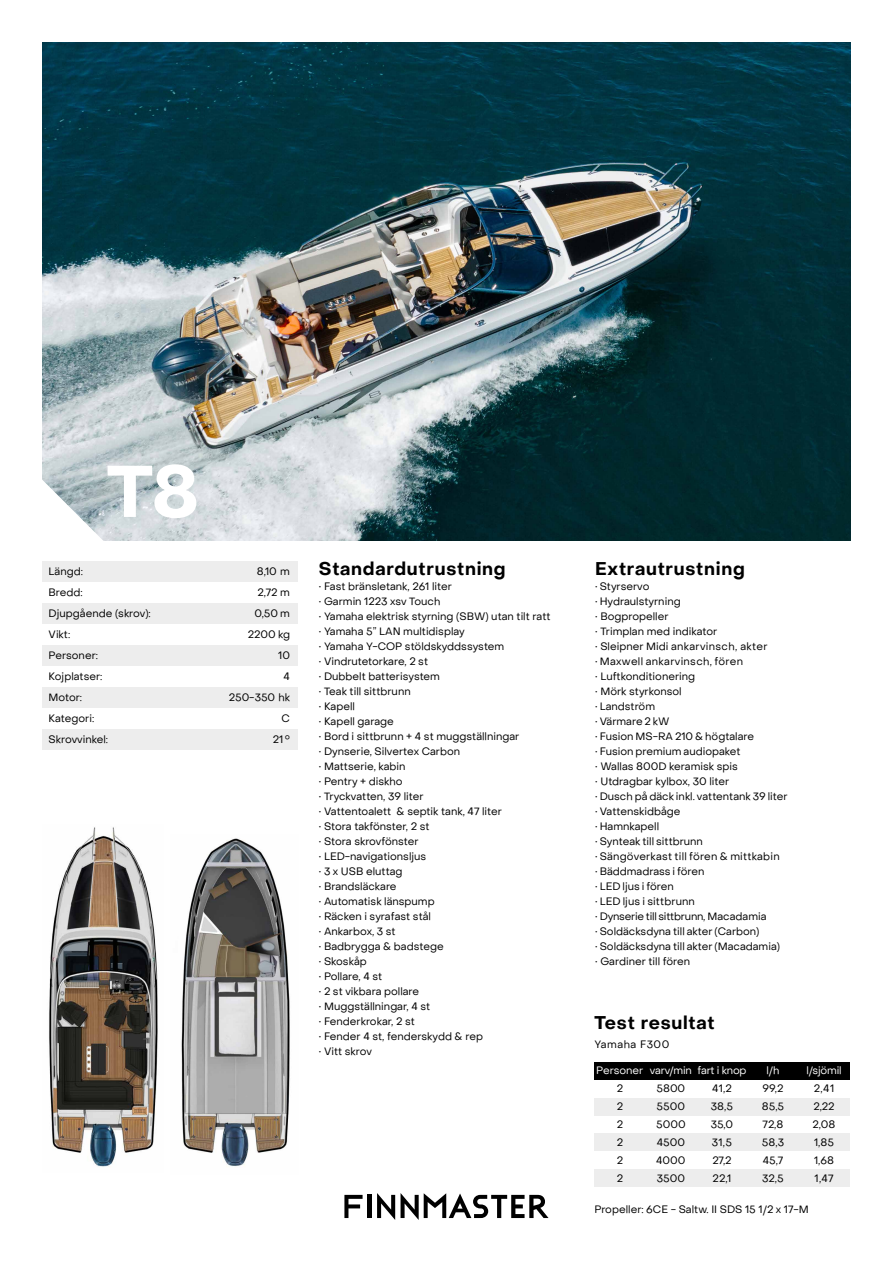
<style>
.page{position:relative;width:893px;height:1263px;background:#fff}
.page>*{position:absolute;margin:0;border:0;box-sizing:border-box;transform-origin:0 0}
.t1{font:700 72px "Object Sans";color:#fff}
.t2{font:700 18px "Object Sans";letter-spacing:.04em;color:#000}
.t3{font:10.5px/18px "Object Sans";color:#000;text-align:justify}
.t4{font:10.5px "Object Sans";letter-spacing:.03em;color:#000}
.t5{font:10.5px "Object Sans";letter-spacing:.02em;color:#000}
.t6{font:10.5px "Object Sans";letter-spacing:-.02em;color:#000}
.t7{font:10.5px "Object Sans";letter-spacing:-.02em;color:#fff}
.t8{font:10.5px "Object Sans";letter-spacing:.05em;color:#000}
.t9{font:10.5px "Object Sans";color:#fff}
</style>
<div class="page">
<img style="left:43px;top:43px;width:807px;height:497px">
<img style="left:181px;top:838px;width:109px;height:329px">
<img style="left:49px;top:827px;width:109px;height:340px">
<svg style="left:42px;top:478px;width:65px;height:63px"></svg>
<hr style="left:367px;top:1195px;width:4px;height:23px;background:#000">
<svg style="left:377px;top:1193px;width:18px;height:27px"></svg>
<svg style="left:401px;top:1193px;width:148px;height:27px"></svg>
<svg style="left:344px;top:1195px;width:19px;height:23px"></svg>
<div style="left:43px;top:561px;width:255px;height:21px;background:#ededed"></div>
<div style="left:43px;top:645px;width:255px;height:21px;background:#ededed"></div>
<div style="left:43px;top:729px;width:255px;height:21px;background:#ededed"></div>
<div style="left:43px;top:687px;width:255px;height:21px;background:#ededed"></div>
<div style="left:43px;top:603px;width:255px;height:21px;background:#ededed"></div>
<div style="left:594px;top:1062px;width:255px;height:17px;background:#000"></div>
<div style="left:594px;top:1169px;width:255px;height:18px;background:#ededed"></div>
<div style="left:594px;top:1133px;width:255px;height:18px;background:#ededed"></div>
<div style="left:594px;top:1097px;width:255px;height:18px;background:#ededed"></div>
<h1 class="t1" style="left:107px;top:448px;width:94px">T8</h1>
<p class="t3" style="left:49px;top:562px;width:36px">Längd:</p>
<p class="t3" style="left:257px;top:562px;width:35px">8,10 m</p>
<p class="t3" style="left:49px;top:583px;width:36px">Bredd:</p>
<p class="t3" style="left:258px;top:583px;width:34px">2,72 m</p>
<p class="t3" style="left:49px;top:604px;width:104px">Djupgående (skrov):</p>
<p class="t3" style="left:254px;top:604px;width:37px">0,50 m</p>
<p class="t3" style="left:49px;top:625px;width:23px">Vikt:</p>
<p class="t3" style="left:248px;top:625px;width:44px">2200 kg</p>
<p class="t3" style="left:49px;top:646px;width:51px">Personer:</p>
<p class="t3" style="left:278px;top:646px;width:13px">10</p>
<p class="t3" style="left:49px;top:667px;width:55px">Kojplatser:</p>
<p class="t3" style="left:284px;top:667px;width:8px">4</p>
<p class="t3" style="left:49px;top:688px;width:35px">Motor:</p>
<p class="t3" style="left:229px;top:688px;width:63px">250-350 hk</p>
<p class="t3" style="left:49px;top:709px;width:47px">Kategori:</p>
<p class="t3" style="left:282px;top:709px;width:10px">C</p>
<p class="t3" style="left:49px;top:730px;width:61px">Skrovvinkel:</p>
<p class="t3" style="left:273px;top:730px;width:19px">21 °</p>
<h2 class="t2" style="left:319px;top:557px;width:188px">Standardutrustning</h2>
<p class="t3" style="left:319px;top:577px;width:134px">• Fast bränsletank, 261 liter</p>
<p class="t3" style="left:319px;top:592px;width:123px">• Garmin 1223 xsv Touch</p>
<p class="t3" style="left:319px;top:607px;width:233px">• Yamaha elektrisk styrning (SBW) utan tilt ratt</p>
<p class="t3" style="left:319px;top:622px;width:147px">• Yamaha 5” LAN multidisplay</p>
<p class="t3" style="left:319px;top:637px;width:187px">• Yamaha Y-COP stöldskyddssystem</p>
<p class="t3" style="left:319px;top:652px;width:111px">• Vindrutetorkare, 2 st</p>
<p class="t3" style="left:319px;top:667px;width:123px">• Dubbelt batterisystem</p>
<p class="t3" style="left:319px;top:682px;width:93px">• Teak till sittbrunn</p>
<p class="t3" style="left:319px;top:697px;width:38px">• Kapell</p>
<p class="t3" style="left:319px;top:712px;width:76px">• Kapell garage</p>
<p class="t3" style="left:319px;top:727px;width:202px">• Bord i sittbrunn + 4 st muggställningar</p>
<p class="t3" style="left:319px;top:742px;width:143px">• Dynserie, Silvertex Carbon</p>
<p class="t3" style="left:319px;top:757px;width:88px">• Mattserie, kabin</p>
<p class="t3" style="left:319px;top:772px;width:85px">• Pentry + diskho</p>
<p class="t3" style="left:319px;top:787px;width:106px">• Tryckvatten, 39 liter</p>
<p class="t3" style="left:319px;top:802px;width:184px">• Vattentoalett &amp; septik tank, 47 liter</p>
<p class="t3" style="left:319px;top:817px;width:112px">• Stora takfönster, 2 st</p>
<p class="t3" style="left:319px;top:832px;width:101px">• Stora skrovfönster</p>
<p class="t3" style="left:319px;top:847px;width:109px">• LED-navigationsljus</p>
<p class="t3" style="left:319px;top:862px;width:85px">• 3 x USB eluttag</p>
<p class="t3" style="left:319px;top:877px;width:79px">• Brandsläckare</p>
<p class="t3" style="left:319px;top:892px;width:117px">• Automatisk länspump</p>
<p class="t3" style="left:319px;top:907px;width:114px">• Räcken i syrafast stål</p>
<p class="t3" style="left:319px;top:922px;width:78px">• Ankarbox, 3 st</p>
<p class="t3" style="left:319px;top:937px;width:126px">• Badbrygga &amp; badstege</p>
<p class="t3" style="left:319px;top:952px;width:49px">• Skoskåp</p>
<p class="t3" style="left:319px;top:967px;width:65px">• Pollare, 4 st</p>
<p class="t3" style="left:319px;top:982px;width:102px">• 2 st vikbara pollare</p>
<p class="t3" style="left:319px;top:997px;width:113px">• Muggställningar, 4 st</p>
<p class="t3" style="left:319px;top:1012px;width:97px">• Fenderkrokar, 2 st</p>
<p class="t3" style="left:319px;top:1027px;width:166px">• Fender 4 st, fenderskydd &amp; rep</p>
<p class="t3" style="left:319px;top:1042px;width:55px">• Vitt skrov</p>
<h2 class="t2" style="left:595px;top:557px;width:151px">Extrautrustning</h2>
<p class="t3" style="left:595px;top:577px;width:56px">• Styrservo</p>
<p class="t3" style="left:595px;top:592px;width:87px">• Hydraulstyrning</p>
<p class="t3" style="left:595px;top:607px;width:75px">• Bogpropeller</p>
<p class="t3" style="left:595px;top:622px;width:123px">• Trimplan med indikator</p>
<p class="t4" style="left:595px;top:640px;width:174px">• Sleipner Midi ankarvinsch, akter</p>
<p class="t4" style="left:595px;top:655px;width:149px">• Maxwell ankarvinsch, fören</p>
<p class="t3" style="left:595px;top:667px;width:101px">• Luftkonditionering</p>
<p class="t3" style="left:595px;top:682px;width:88px">• Mörk styrkonsol</p>
<p class="t3" style="left:595px;top:697px;width:61px">• Landström</p>
<p class="t3" style="left:595px;top:712px;width:76px">• Värmare 2 kW</p>
<p class="t3" style="left:595px;top:727px;width:160px">• Fusion MS-RA 210 &amp; högtalare</p>
<p class="t3" style="left:595px;top:742px;width:147px">• Fusion premium audiopaket</p>
<p class="t3" style="left:595px;top:757px;width:144px">• Wallas 800D keramisk spis</p>
<p class="t3" style="left:595px;top:772px;width:135px">• Utdragbar kylbox, 30 liter</p>
<p class="t3" style="left:595px;top:787px;width:194px">• Dusch på däck inkl. vattentank 39 liter</p>
<p class="t3" style="left:595px;top:802px;width:87px">• Vattenskidbåge</p>
<p class="t3" style="left:595px;top:817px;width:65px">• Hamnkapell</p>
<p class="t3" style="left:595px;top:832px;width:109px">• Synteak till sittbrunn</p>
<p class="t5" style="left:595px;top:850px;width:186px">• Sängöverkast till fören &amp; mittkabin</p>
<p class="t3" style="left:595px;top:862px;width:111px">• Bäddmadrass i fören</p>
<p class="t3" style="left:595px;top:877px;width:80px">• LED ljus i fören</p>
<p class="t3" style="left:595px;top:892px;width:101px">• LED ljus i sittbrunn</p>
<p class="t6" style="left:595px;top:910px;width:173px">• Dynserie till sittbrunn, Macadamia</p>
<p class="t3" style="left:595px;top:922px;width:166px">• Soldäcksdyna till akter (Carbon)</p>
<p class="t3" style="left:595px;top:937px;width:186px">• Soldäcksdyna till akter (Macadamia)</p>
<p class="t3" style="left:595px;top:952px;width:96px">• Gardiner till fören</p>
<h2 class="t2" style="left:594px;top:1012px;width:122px">Test resultat</h2>
<p class="t8" style="left:594px;top:1038px;width:77px">Yamaha F300</p>
<p class="t7" style="left:697px;top:1063px;width:51px">fart i knop</p>
<p class="t3" style="left:711px;top:1079px;width:24px;text-align:left">41,2<br>38,5<br>35,0<br>31,5<br>27,2<br>22,1</p>
<p class="t7" style="left:650px;top:1063px;width:43px">varv/min</p>
<p class="t3" style="left:656px;top:1079px;width:31px">5800<br>5500<br>5000<br>4500<br>4000<br>3500</p>
<p class="t9" style="left:596px;top:1063px;width:49px">Personer</p>
<p class="t3" style="left:617px;top:1079px;width:8px">2<br>2<br>2<br>2<br>2<br>2</p>
<p class="t7" style="left:767px;top:1063px;width:14px">l/h</p>
<p class="t3" style="left:762px;top:1079px;width:24px">99,2<br>85,5<br>72,8<br>58,3<br>45,7<br>32,5</p>
<p class="t7" style="left:806px;top:1063px;width:37px">l/sjömil</p>
<p class="t3" style="left:813px;top:1079px;width:24px;text-align:left">2,41<br>2,22<br>2,08<br>1,85<br>1,68<br>1,47</p>
<p class="t3" style="left:594px;top:1200px;width:216px">Propeller: 6CE - Saltw. II SDS 15 1/2 x 17-M</p>
</div>
